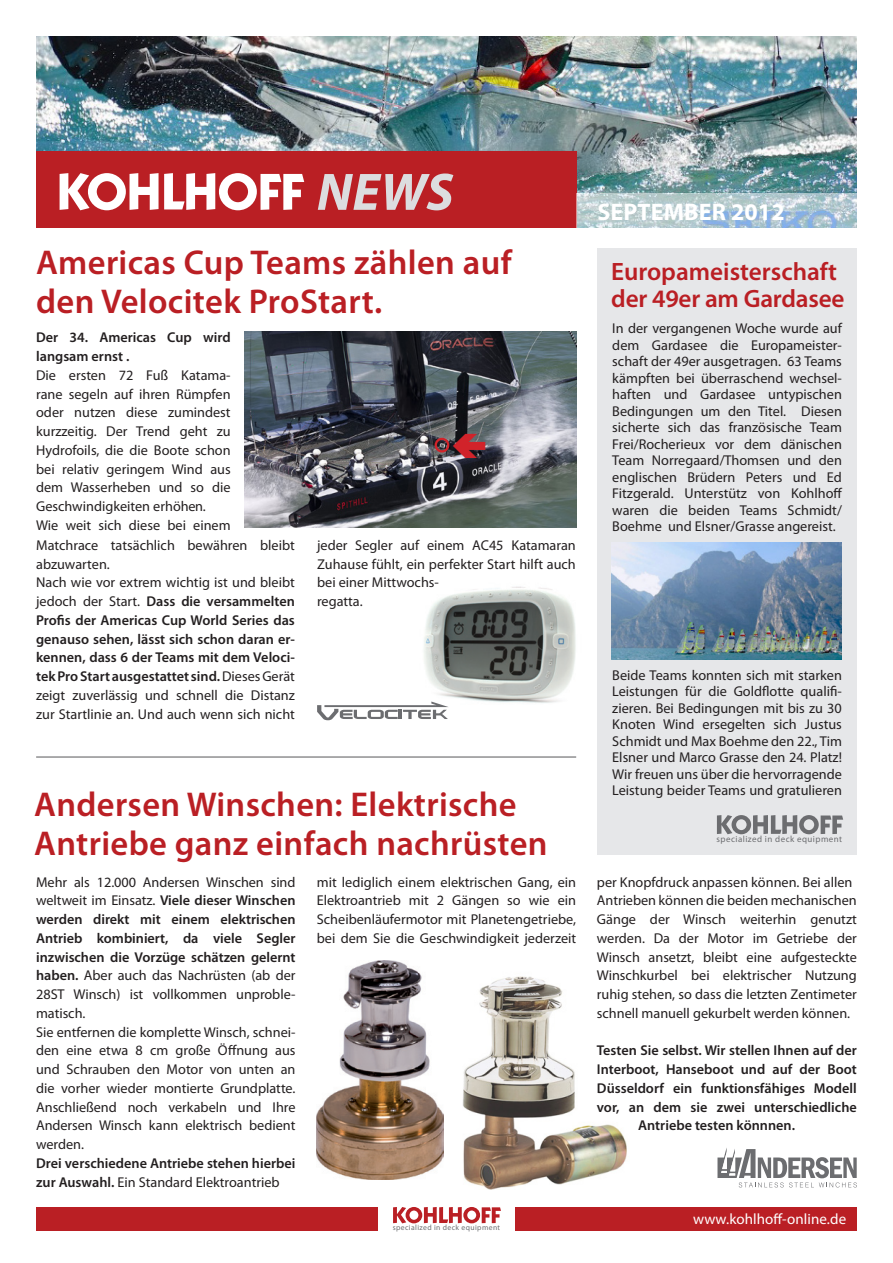
<style>
.page{position:relative;width:893px;height:1263px;background:#fff}
.page>*{position:absolute;margin:0;border:0;box-sizing:border-box;transform-origin:0 0}
.t1{font:italic 700 53.1px "Myriad Pro";color:#dcdddf}
.t2{font:600 34.5px/39px "Myriad Pro";letter-spacing:.01em;color:#ba1f24}
.t3{font:600 25.2px/27px "Myriad Pro";color:#ba1f24}
.t4{font:700 24px "Myriad Pro";letter-spacing:.005em;color:#fff}
.t5{font:15px "Myriad Pro";letter-spacing:.005em;color:#fff}
.t6{font:14.25px/18.8px "Myriad Pro";color:#231f20;text-align:justify}
.t7{font:600 14.25px/18.8px "Myriad Pro";color:#231f20}
.t8{font:9px "Myriad Pro";letter-spacing:.05em;color:#6c6d70}
.t9{font:7.65px "Myriad Pro";letter-spacing:.05em;color:#6c6d70}
.s1{font-weight:400}
</style>
<div class="page">
<img style="left:36px;top:36px;width:821px;height:157px">
<div style="left:36px;top:151px;width:540px;height:76px;background:#ba1f24"></div>
<svg style="left:576px;top:193px;width:281px;height:34px;background:#b4cad3"></svg>
<hr style="left:36px;top:757px;width:540px;height:1px;background:#57585a">
<div style="left:597px;top:249px;width:260px;height:606px;background:#e6e7e9"></div>
<svg style="left:60px;top:173px;width:244px;height:37px"></svg>
<div style="left:36px;top:1207px;width:821px;height:24px;background:#ba1f24"></div>
<div style="left:378px;top:1204px;width:136px;height:32px;background:#fff"></div>
<svg style="left:393px;top:1207px;width:108px;height:16px"></svg>
<svg style="left:717px;top:815px;width:126px;height:19px"></svg>
<svg style="left:717px;top:1148px;width:140px;height:39px"></svg>
<img style="left:245px;top:332px;width:331px;height:195px">
<img style="left:424px;top:586px;width:152px;height:117px">
<svg style="left:317px;top:701px;width:132px;height:19px"></svg>
<img style="left:462px;top:976px;width:165px;height:214px">
<img style="left:317px;top:960px;width:127px;height:219px">
<img style="left:611px;top:543px;width:231px;height:116px">
<div style="left:435px;top:438px;width:14px;height:14px;border:2px solid #d1232a;border-radius:50%"></div>
<svg style="left:453px;top:433px;width:32px;height:25px"></svg>
<p class="t1" style="left:317px;top:157px;width:138px">NEWS</p>
<p class="t2" style="left:36px;top:242px;width:477px">Americas Cup Teams zählen auf</p>
<p class="t2" style="left:36px;top:281px;width:348px">den Velocitek ProStart.</p>
<p class="t7" style="left:36px;top:328px;width:196px">Der 34. Americas Cup wird langsam ernst .</p>
<p class="t6" style="left:36px;top:365px;width:196px">Die ersten 72 Fuß Katama&shy;rane segeln auf ihren Rümpfen oder nutzen diese zumindest kurzzeitig. Der Trend geht zu Hydrofoils, die die Boote schon bei relativ geringem Wind aus dem Wasserheben und so die Geschwindigkeiten erhöhen.</p>
<p class="t6" style="left:36px;top:515px;width:196px">Wie weit sich diese bei einem</p>
<p class="t6" style="left:36px;top:535px;width:260px">Matchrace tatsächlich bewähren bleibt abzuwarten.</p>
<p class="t7" style="left:36px;top:573px;width:260px;text-align:justify"><span class="s1">Nach wie vor extrem wichtig ist und bleibt jedoch der Start.</span> Dass die versammelten Profis der Americas Cup World Series das genauso sehen, lässt sich schon daran er&shy;kennen, dass 6 der Teams mit dem Veloci&shy;tek Pro Start ausgestattet sind. <span class="s1">Dieses Gerät zeigt zuverlässig und schnell die Distanz zur Startlinie an. Und auch wenn sich nicht</span></p>
<p class="t6" style="left:317px;top:535px;width:260px">jeder Segler auf einem AC45 Katamaran Zuhause fühlt, ein perfekter Start hilft auch bei einer Mittwochs-</p>
<p class="t6" style="left:317px;top:592px;width:47px">regatta.</p>
<p class="t2" style="left:34px;top:784px;width:515px">Andersen Winschen: Elektrische<br>Antriebe ganz einfach nachrüsten</p>
<p class="t7" style="left:36px;top:872px;width:261px;text-align:justify"><span class="s1">Mehr als 12.000 Andersen Winschen sind weltweit im Einsatz.</span> Viele dieser Winschen werden direkt mit einem elektrischen Antrieb kombiniert, da viele Segler inzwischen die Vorzüge schätzen gelernt haben. <span class="s1">Aber auch das Nachrüsten (ab der 28ST Winsch) ist vollkommen unproble&shy;matisch.</span></p>
<p class="t6" style="left:36px;top:1022px;width:261px">Sie entfernen die komplette Winsch, schnei&shy;den eine etwa 8 cm große Öffnung aus und Schrauben den Motor von unten an die vorher wieder montierte Grundplatte.<br>Anschließend noch verkabeln und Ihre Andersen Winsch kann elektrisch bedient werden.</p>
<p class="t7" style="left:36px;top:1153px;width:261px">Drei verschiedene Antriebe stehen hierbei zur Auswahl. <span class="s1">Ein Standard Elektroantrieb</span></p>
<p class="t6" style="left:317px;top:872px;width:261px">mit lediglich einem elektrischen Gang, ein Elektroantrieb mit 2 Gängen so wie ein Scheibenläufermotor mit Planetengetriebe, bei dem Sie die Geschwindigkeit jederzeit</p>
<p class="t9" style="left:393px;top:1223px;width:109px">specialized in deck equipment</p>
<p class="t4" style="left:597px;top:196px;width:189px">SEPTEMBER 2012</p>
<p class="t3" style="left:611px;top:258px;width:235px">Europameisterschaft der 49er am Gardasee</p>
<p class="t6" style="left:612px;top:320px;width:232px;line-height:16.5px">In der vergangenen Woche wurde auf dem Gardasee die Europameister&shy;schaft der 49er ausgetragen. 63 Teams kämpften bei überraschend wechsel&shy;haften und Gardasee untypischen Bedingungen um den Titel. Diesen sicherte sich das französische Team Frei/Rocherieux vor dem dänischen Team Norregaard/Thomsen und den englischen Brüdern Peters und Ed Fitzgerald. Unterstütz von Kohlhoff waren die beiden Teams Schmidt/ Boehme und Elsner/Grasse angereist.</p>
<p class="t6" style="left:612px;top:667px;width:231px;line-height:16.5px">Beide Teams konnten sich mit starken Leistungen für die Goldflotte qualifi&shy;zieren. Bei Bedingungen mit bis zu 30<br>Knoten Wind ersegelten sich Justus Schmidt und Max Boehme den 22., Tim Elsner und Marco Grasse den 24. Platz!<br>Wir freuen uns über die hervorragende Leistung beider Teams und gratulieren</p>
<p class="t8" style="left:716px;top:834px;width:127px">specialized in deck equipment</p>
<p class="t6" style="left:597px;top:872px;width:257px">per Knopfdruck anpassen können. Bei allen</p>
<p class="t6" style="left:597px;top:891px;width:261px">Antrieben können die beiden mechanischen</p>
<p class="t6" style="left:597px;top:910px;width:261px">Gänge der Winsch weiterhin genutzt werden. Da der Motor im Getriebe der Winsch ansetzt, bleibt eine aufgesteckte Winschkurbel bei elektrischer Nutzung ruhig stehen, so dass die letzten Zentimeter schnell manuell gekurbelt werden können.</p>
<p class="t7" style="left:597px;top:1041px;width:261px">Testen Sie selbst. Wir stellen Ihnen auf der</p>
<p class="t7" style="left:597px;top:1060px;width:261px">Interboot, Hanseboot und auf der Boot</p>
<p class="t7" style="left:597px;top:1078px;width:261px">Düsseldorf ein funktionsfähiges Modell</p>
<p class="t7" style="left:597px;top:1097px;width:261px">vor, an dem sie zwei unterschiedliche</p>
<p class="t7" style="left:638px;top:1116px;width:158px">Antriebe testen könnnen.</p>
<p class="t5" style="left:693px;top:1209px;width:155px">www.kohlhoff-online.de</p>
</div>
